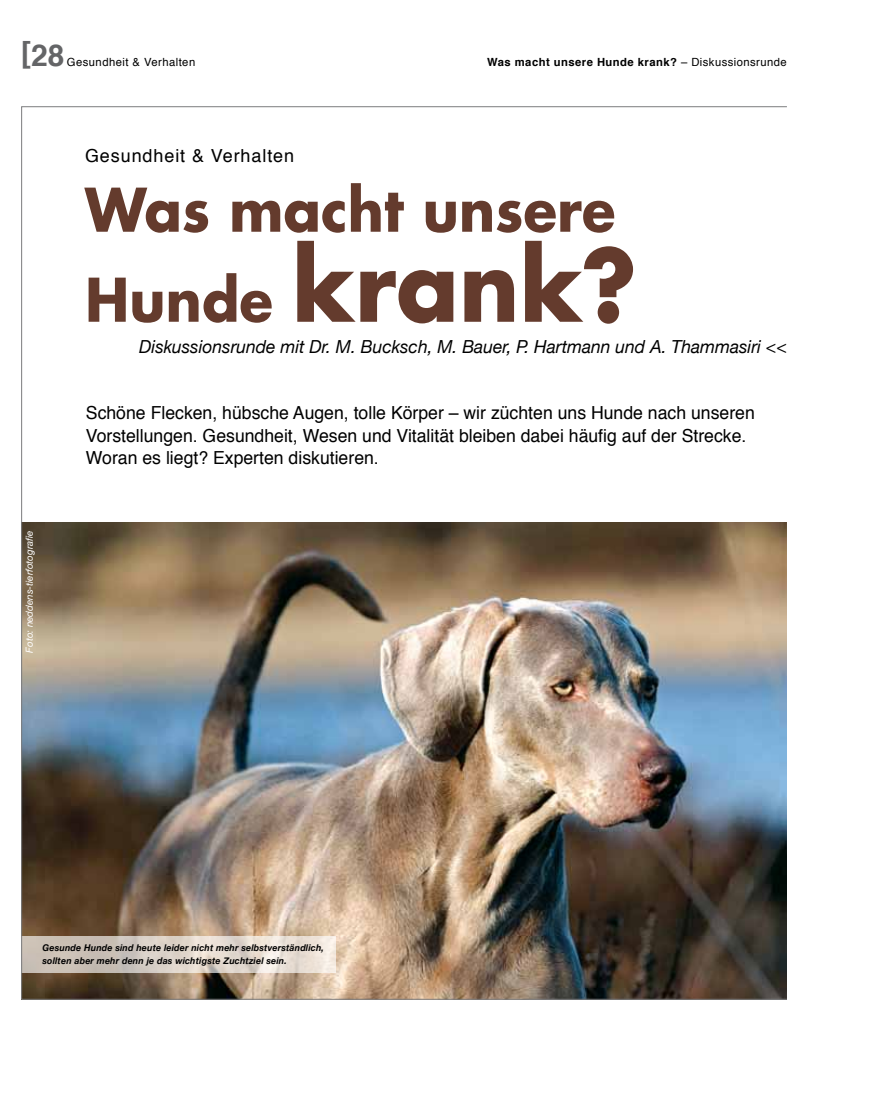
<style>
.page{position:relative;width:872px;height:1106px;background:#fff}
.page>*{position:absolute;margin:0;border:0;box-sizing:border-box;transform-origin:0 0}
.t1{font:700 97.5px "Futura";color:#643b2d;scale:.94 1}
.t2{font:700 58.5px "Futura";color:#643b2d;scale:.94 1}
.t3{font:700 30px "Helvetica";color:#646567}
.t4{font:18px/22.5px "Helvetica";color:#000}
.t5{font:italic 18px "Helvetica Neue";color:#000}
.t6{font:18px "Helvetica";letter-spacing:.05em;color:#000}
.t7{font:700 11.25px "Helvetica";letter-spacing:.04em;color:#000}
.t8{font:11.25px "Helvetica";letter-spacing:.04em;color:#000}
.t9{font:italic 9.75px "Helvetica Neue";letter-spacing:-.005em;color:#fff}
.t10{font:italic 700 9.3px/12.8px "Helvetica Neue";letter-spacing:.02em;color:#000;scale:.95 1}
.s1{font-weight:400}
.s2{font-size:58.5px}
</style>
<div class="page">
<img style="left:23px;top:522px;width:762px;height:475px">
<svg style="left:23px;top:936px;width:313px;height:36px;background:#dad1c7"></svg>
<h3 class="t3" style="left:21px;top:28px;width:45px">[28</h3>
<p class="t8" style="left:67px;top:52px;width:130px">Gesundheit &amp; Verhalten</p>
<p class="t7" style="left:487px;top:52px;width:301px">Was macht unsere Hunde krank? <span class="s1">– Diskussionsrunde</span></p>
<p class="t6" style="left:85px;top:140px;width:211px">Gesundheit &amp; Verhalten</p>
<h2 class="t2" style="left:85px;top:171px;width:566px">Was macht unsere</h2>
<h1 class="t1" style="left:85px;top:220px;width:589px"><span class="s2">Hunde</span> krank?</h1>
<p class="t5" style="left:139px;top:336px;width:649px">Diskussionsrunde mit Dr. M. Bucksch, M. Bauer, P. Hartmann und A. Thammasiri &lt;&lt;</p>
<p class="t9" style="left:23px;top:652px;width:123px;rotate:-90deg">Foto: neddens-tierfotografie</p>
<p class="t4" style="left:86px;top:401px;width:670px">Schöne Flecken, hübsche Augen, tolle Körper – wir züchten uns Hunde nach unseren<br>Vorstellungen. Gesundheit, Wesen und Vitalität bleiben dabei häufig auf der Strecke.<br>Woran es liegt? Experten diskutieren.</p>
<p class="t10" style="left:43px;top:941px;width:298px">Gesunde Hunde sind heute leider nicht mehr selbstverständlich, sollten aber mehr denn je das wichtigste Zuchtziel sein.</p>
</div>
